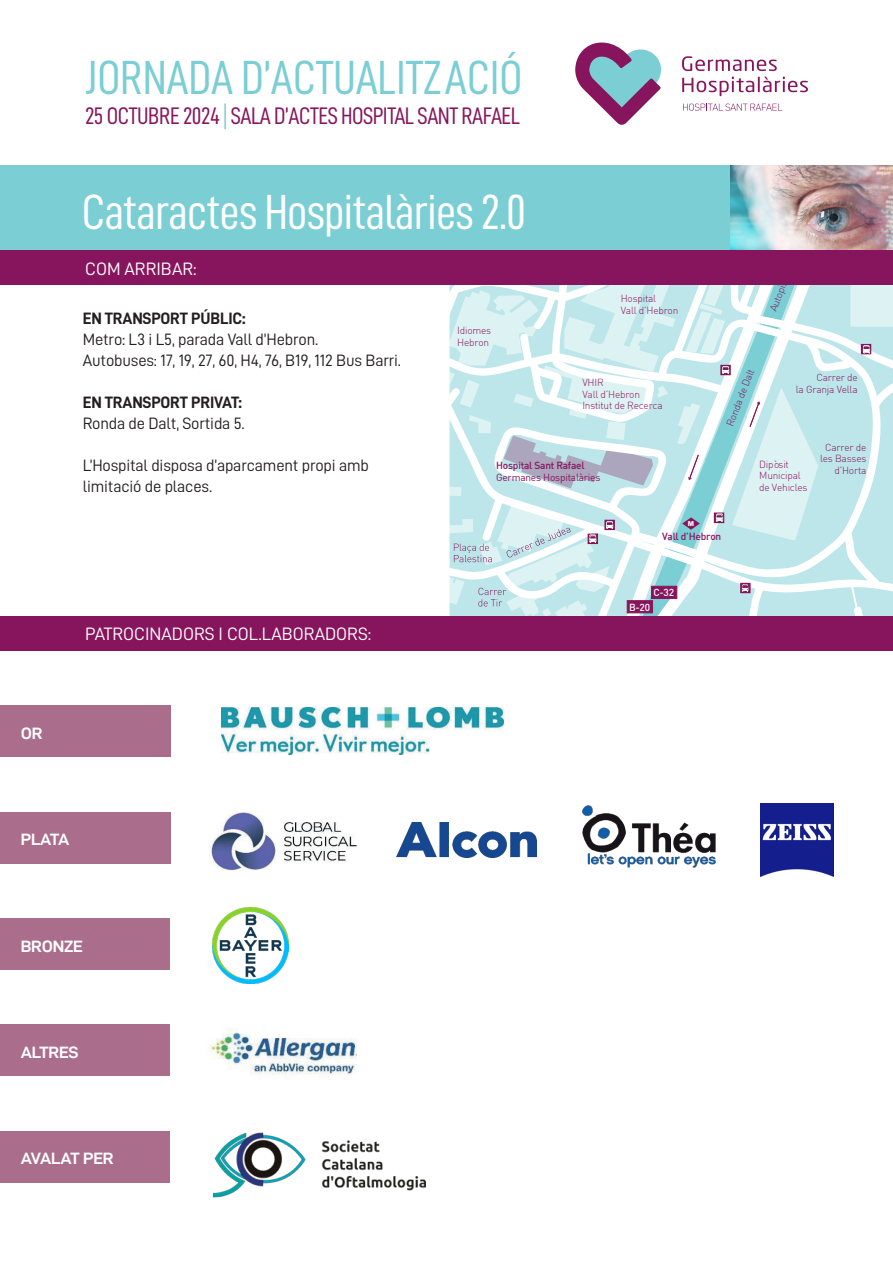
<style>
.page{position:relative;width:893px;height:1263px;background:#fff}
.page>*{position:absolute;margin:0;border:0;box-sizing:border-box;transform-origin:0 0}
.t1{font:49.5px "D DIN Condensed";letter-spacing:-.02em;color:#fff}
.t2{font:48px "D DIN Condensed";letter-spacing:-.005em;color:#7aced4}
.t3{font:24px "D DIN Condensed";letter-spacing:-.02em;color:#87155d}
.t4{font:18px "D DIN";color:#fff}
.t5{font:16.5px/21px "D DIN";letter-spacing:-.01em;color:#231f20}
.t6{font:16.5px "D DIN Bold";letter-spacing:-.01em;color:#231f20}
.t7{font:16.5px "D DIN Exp Bold";letter-spacing:-.01em;color:#fff}
.t8{font:300 10.05px/11.4px "DIN";letter-spacing:-.02em;color:#87155d}
.t9{font:500 10.05px "DIN";letter-spacing:-.02em;color:#87155d}
.t10{font:10.05px "DIN";letter-spacing:-.02em;color:#87155d}
.t11{font:500 10.05px "DIN";color:#fff}
.t12{font:900 6.75px "Arial";color:#fff}
</style>
<div class="page">
<div style="left:0;top:166px;width:893px;height:85px;background:#7aced4"></div>
<img style="left:730px;top:166px;width:163px;height:85px">
<svg style="left:449px;top:285px;width:444px;height:332px"></svg>
<svg style="left:683px;top:104px;width:99px;height:7px"></svg>
<svg style="left:575px;top:42px;width:87px;height:83px"></svg>
<svg style="left:682px;top:56px;width:126px;height:40px"></svg>
<div style="left:0;top:251px;width:893px;height:34px;background:#87155d"></div>
<div style="left:0;top:617px;width:893px;height:34px;background:#87155d"></div>
<div style="left:0;top:706px;width:170px;height:51px;background:#ab6d8c"></div>
<img style="left:222px;top:708px;width:281px;height:47px">
<div style="left:0;top:812px;width:170px;height:51px;background:#ab6d8c"></div>
<img style="left:210px;top:812px;width:148px;height:59px">
<img style="left:582px;top:806px;width:133px;height:61px">
<img style="left:397px;top:822px;width:140px;height:36px">
<div style="left:0;top:919px;width:170px;height:51px;background:#ab6d8c"></div>
<div style="left:0;top:1025px;width:170px;height:51px;background:#ab6d8c"></div>
<img style="left:209px;top:1028px;width:148px;height:52px">
<img style="left:761px;top:803px;width:73px;height:73px">
<img style="left:212px;top:908px;width:76px;height:76px">
<div style="left:0;top:1131px;width:170px;height:51px;background:#ab6d8c"></div>
<hr style="left:224px;top:103px;width:2px;height:26px;background:#7aced4">
<img style="left:213px;top:1132px;width:212px;height:66px">
<h2 class="t2" style="left:85px;top:51px;width:439px">JORNADA D’ACTUALITZACIÓ</h2>
<h3 class="t3" style="left:85px;top:103px;width:437px">25 OCTUBRE 2024 SALA D’ACTES HOSPITAL SANT RAFAEL</h3>
<h1 class="t1" style="left:82px;top:184px;width:446px">Cataractes Hospitalàries 2.0</h1>
<h3 class="t4" style="left:85px;top:259px;width:113px">COM ARRIBAR:</h3>
<h3 class="t6" style="left:83px;top:309px;width:164px">EN TRANSPORT PÚBLIC:</h3>
<h3 class="t5" style="left:83px;top:329px;width:320px">Metro: L3 i L5, parada Vall d’Hebron.<br>Autobuses: 17, 19, 27, 60, H4, 76, B19, 112 Bus Barri.</h3>
<h3 class="t6" style="left:83px;top:393px;width:161px">EN TRANSPORT PRIVAT:</h3>
<h3 class="t5" style="left:83px;top:413px;width:163px">Ronda de Dalt, Sortida 5.</h3>
<h3 class="t5" style="left:83px;top:455px;width:288px">L’Hospital disposa d’aparcament propi amb limitació de places.</h3>
<p class="t8" style="left:457px;top:325px;width:35px">Idiomes<br>Hebron</p>
<p class="t8" style="left:621px;top:293px;width:59px">Hospital<br>Vall d’Hebron</p>
<p class="t8" style="left:582px;top:377px;width:82px">VHIR<br>Vall d’Hebron<br>Institut de Recerca</p>
<p class="t9" style="left:496px;top:459px;width:90px">Hospital Sant Rafael</p>
<p class="t10" style="left:496px;top:471px;width:106px">Germanes Hospitalàries</p>
<p class="t12" style="left:688px;top:518px;width:8px">M</p>
<p class="t8" style="left:767px;top:309px;width:42px;rotate:-69deg">Autopista</p>
<p class="t8" style="left:724px;top:423px;width:62px;rotate:-69deg">Ronda de Dalt</p>
<p class="t8" style="left:796px;top:372px;width:63px;text-align:right">Carrer de<br>la Granja Vella</p>
<p class="t8" style="left:759px;top:458px;width:50px">Dipòsit<br>Municipal de Vehicles</p>
<p class="t8" style="left:820px;top:441px;width:48px;text-align:right">Carrer de les Basses d’Horta</p>
<p class="t9" style="left:662px;top:530px;width:61px">Vall d’Hebron</p>
<p class="t11" style="left:653px;top:586px;width:22px">C-32</p>
<h3 class="t7" style="left:21px;top:724px;width:23px">OR</h3>
<h3 class="t4" style="left:85px;top:624px;width:288px">PATROCINADORS I COL.LABORADORS:</h3>
<h3 class="t7" style="left:21px;top:830px;width:50px">PLATA</h3>
<h3 class="t7" style="left:21px;top:937px;width:64px">BRONZE</h3>
<h3 class="t7" style="left:21px;top:1043px;width:59px">ALTRES</h3>
<h3 class="t7" style="left:21px;top:1149px;width:95px">AVALAT PER</h3>
<p class="t11" style="left:629px;top:601px;width:23px">B-20</p>
</div>
